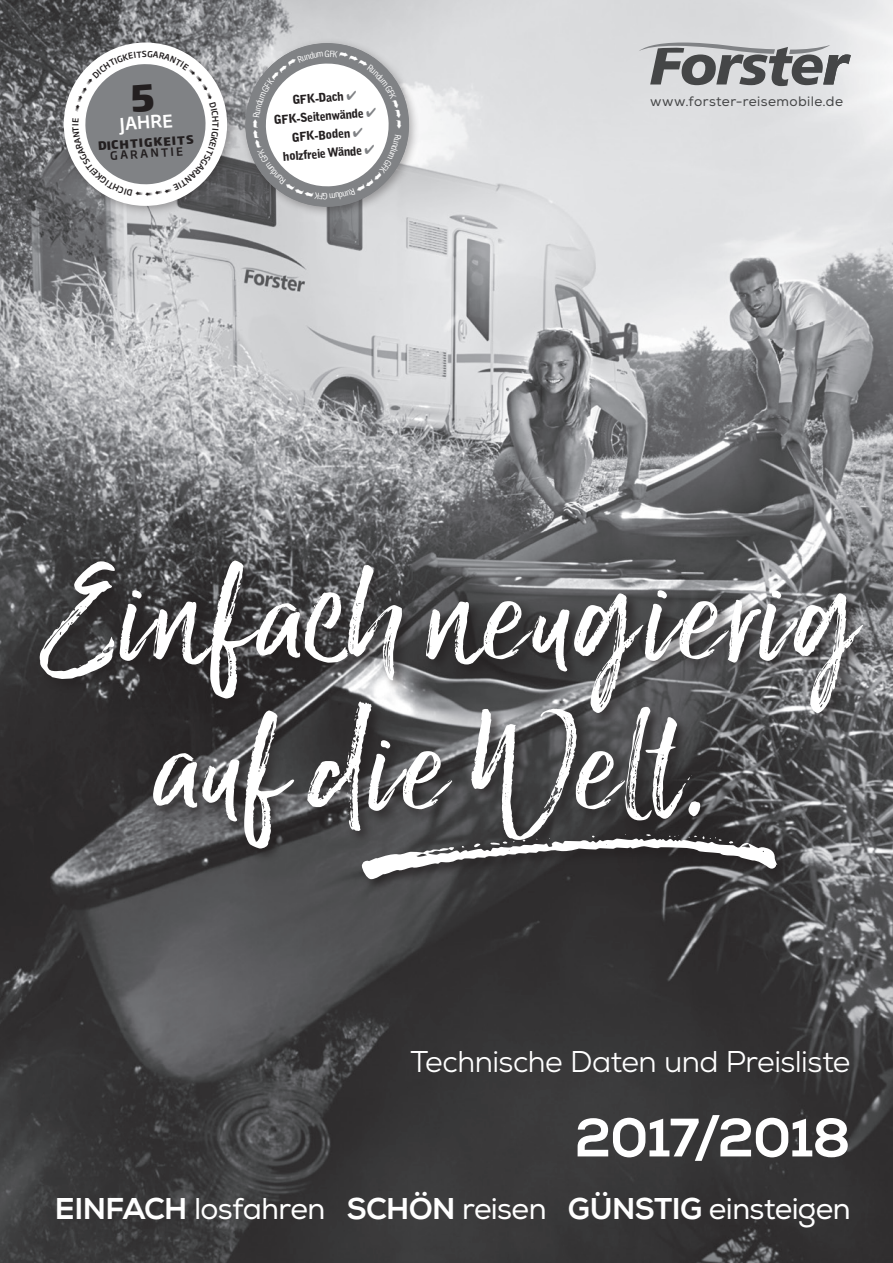
<style>
.page{position:relative;width:893px;height:1263px;background:#fff}
.page>*{position:absolute;margin:0;border:0;box-sizing:border-box;transform-origin:0 0}
.t1{font:330px "Lucky Fellas Extras";color:#fff}
.t2{font:165px/150px "Lucky Fellas Upright";letter-spacing:.02em;color:#fff;text-align:center}
.t3{font:54px "Nexa X Bold";letter-spacing:-.03em;color:#fff}
.t4{font:30px "Nexa";letter-spacing:-.025em;color:#fff}
.t5{font:30px "Nexa";letter-spacing:-.02em;color:#fff}
.t6{font:500 17.4px "Soho Gothic Std";color:#fff}
.t7{font:13.65px "Nexa";letter-spacing:.03em;color:#454647}
.t8{font:900 12.15px/18.5px "Bell Gothic Std";color:#231f20;text-align:center}
.t9{font:800 11.25px "Soho Gothic Std";color:#231f20}
.t10{font:500 11.25px "Soho Gothic Std";color:#231f20}
.t11{font:9.75px "Bell Centennial Std Address";color:#fff}
.t12{font:500 8.25px "Soho Gothic Std";color:#231f20}
.s1{color:#808285}
.s2{font-family:"Nexa X Bold"}
</style>
<div class="page">
<img style="left:0;top:0;width:893px;height:1263px">
<div style="left:239px;top:37px;width:181px;height:181px;background:#231f20;opacity:.35"></div>
<div style="left:58px;top:36px;width:181px;height:181px;background:#231f20;opacity:.35"></div>
<svg style="left:639px;top:43px;width:212px;height:43px;background:#9a9b9c"></svg>
<div style="left:36px;top:558px;width:841px;height:305px;background:#231f20;opacity:.75"></div>
<div style="left:359px;top:832px;width:432px;height:62px;background:#231f20;opacity:.75"></div>
<svg style="left:245px;top:43px;width:165px;height:164px"></svg>
<svg style="left:63px;top:42px;width:165px;height:165px"></svg>
<p class="t12" style="left:142px;top:49px;width:7px">S</p>
<p class="t12" style="left:70px;top:126px;width:4px;rotate:-90deg">I</p>
<h3 class="t6" style="left:119px;top:113px;width:55px;rotate:-4deg">JAHRE</h3>
<p class="t9" style="left:98px;top:139px;width:98px;rotate:-4deg">DICHTIGKEITS</p>
<p class="t10" style="left:110px;top:149px;width:75px;rotate:-4deg">GARANTIE</p>
<p class="t11" style="left:325px;top:48px;width:7px">G</p>
<p class="t8" style="left:272px;top:92px;width:104px;rotate:-4deg">GFK-Dach <span class="s1">✔<br></span>GFK-Seitenwände <span class="s1">✔<br></span>GFK-Boden <span class="s1">✔ </span>holzfreie Wände <span class="s1">✔</span></p>
<p class="t7" style="left:650px;top:93px;width:194px">www.forster-reisemobile.de</p>
<h2 class="t2" style="left:39px;top:551px;width:824px">Einfach neugierig auf die Welt.</h2>
<h1 class="t1" style="left:362px;top:602px;width:424px">n</h1>
<h3 class="t5" style="left:410px;top:1043px;width:441px">Technische Daten und Preisliste</h3>
<h3 class="t3" style="left:575px;top:1105px;width:277px">2017/2018</h3>
<h3 class="t4" style="left:55px;top:1191px;width:797px"><span class="s2">EINFACH</span> losfahren <span class="s2">SCHÖN</span> reisen <span class="s2">GÜNSTIG</span> einsteigen</h3>
</div>
